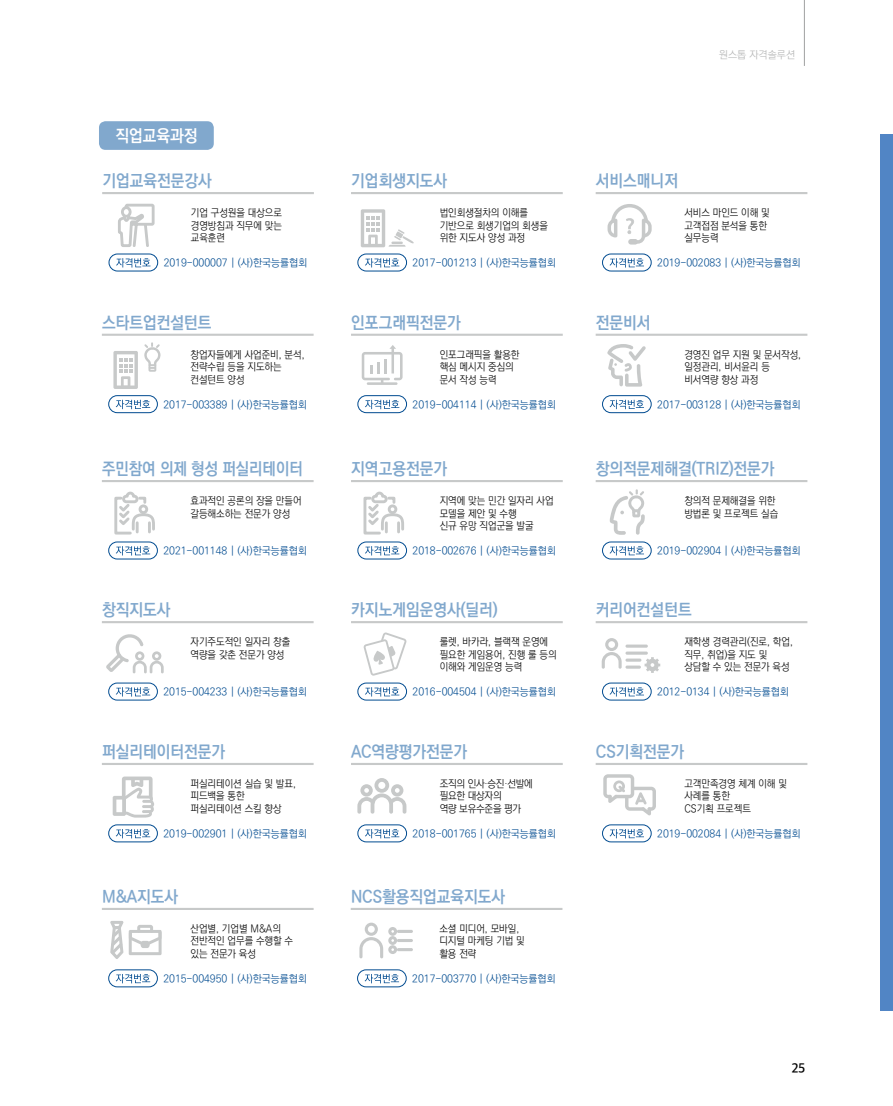
<style>
.page{position:relative;width:893px;height:1106px;background:#fff}
.page>*{position:absolute;margin:0;border:0;box-sizing:border-box;transform-origin:0 0}
.t1{font:700 16.8px "Ko Pub Dotum";color:#81a8cd;scale:.93 1}
.t2{font:700 16.8px "Ko Pub Dotum";color:#81a8cd;scale:.91 1}
.t3{font:700 16.8px "Ko Pub Dotum";color:#fff;scale:.93 1}
.t4{font:12.75px "SD Gothic Neoa f Sm";color:#000}
.t5{font:300 10.5px/12.6px "Ko Pub Dotum";color:#000;scale:.93 1}
.t6{font:300 10.5px "Ko Pub Dotum";color:#004b90}
.t7{font:300 10.5px/12.6px "Ko Pub Dotum";letter-spacing:-.02em;color:#000;scale:.94 1}
.t8{font:300 10.5px "Ko Pub Dotum";color:#b5b6b6}
</style>
<div class="page">
<hr style="left:804px;top:0;width:1px;height:66px;background:#9fa0a0">
<div style="left:99px;top:121px;width:115px;height:29px;background:#81a8cd;border-radius:7px"></div>
<svg style="left:116px;top:974px;width:34px;height:9px"></svg>
<div style="left:108px;top:969px;width:50px;height:18px;border:1px solid #004b90;border-radius:9px"></div>
<hr style="left:102px;top:907px;width:212px;height:3px;background:#c7c9c9">
<svg style="left:129px;top:925px;width:33px;height:30px"></svg>
<svg style="left:110px;top:921px;width:13px;height:38px"></svg>
<svg style="left:609px;top:400px;width:35px;height:9px"></svg>
<div style="left:602px;top:395px;width:49px;height:18px;border:1px solid #004b90;border-radius:9px"></div>
<hr style="left:596px;top:334px;width:211px;height:2px;background:#c7c9c9">
<svg style="left:607px;top:344px;width:39px;height:42px"></svg>
<svg style="left:116px;top:400px;width:34px;height:9px"></svg>
<div style="left:108px;top:395px;width:50px;height:18px;border:1px solid #004b90;border-radius:9px"></div>
<hr style="left:102px;top:334px;width:212px;height:2px;background:#c7c9c9">
<svg style="left:144px;top:342px;width:17px;height:30px"></svg>
<svg style="left:113px;top:351px;width:25px;height:38px"></svg>
<svg style="left:365px;top:258px;width:34px;height:9px"></svg>
<div style="left:358px;top:254px;width:49px;height:17px;border:1px solid #004b90;border-radius:9px"></div>
<hr style="left:351px;top:192px;width:212px;height:2px;background:#c7c9c9">
<svg style="left:361px;top:209px;width:53px;height:38px"></svg>
<svg style="left:365px;top:400px;width:34px;height:9px"></svg>
<div style="left:358px;top:395px;width:49px;height:18px;border:1px solid #004b90;border-radius:9px"></div>
<hr style="left:351px;top:334px;width:212px;height:2px;background:#c7c9c9">
<svg style="left:362px;top:345px;width:41px;height:40px"></svg>
<hr style="left:384px;top:358px;width:3px;height:15px;background:#c7c9c9">
<svg style="left:116px;top:687px;width:34px;height:9px"></svg>
<div style="left:108px;top:682px;width:50px;height:18px;border:1px solid #004b90;border-radius:9px"></div>
<hr style="left:102px;top:621px;width:212px;height:2px;background:#c7c9c9">
<svg style="left:106px;top:634px;width:58px;height:39px"></svg>
<svg style="left:116px;top:829px;width:34px;height:9px"></svg>
<div style="left:108px;top:824px;width:50px;height:18px;border:1px solid #004b90;border-radius:9px"></div>
<hr style="left:102px;top:763px;width:212px;height:2px;background:#c7c9c9">
<svg style="left:113px;top:776px;width:41px;height:41px"></svg>
<svg style="left:609px;top:687px;width:35px;height:9px"></svg>
<div style="left:602px;top:682px;width:49px;height:18px;border:1px solid #004b90;border-radius:9px"></div>
<hr style="left:596px;top:621px;width:211px;height:2px;background:#c7c9c9">
<hr style="left:625px;top:644px;width:23px;height:3px;background:#c7c9c9;border-radius:2px">
<hr style="left:625px;top:651px;width:23px;height:3px;background:#c7c9c9;border-radius:2px">
<hr style="left:625px;top:658px;width:16px;height:3px;background:#c7c9c9;border-radius:2px">
<hr style="left:625px;top:665px;width:16px;height:3px;background:#c7c9c9;border-radius:2px">
<svg style="left:602px;top:638px;width:20px;height:30px"></svg>
<svg style="left:645px;top:657px;width:15px;height:16px"></svg>
<svg style="left:365px;top:687px;width:34px;height:9px"></svg>
<div style="left:358px;top:682px;width:49px;height:18px;border:1px solid #004b90;border-radius:9px"></div>
<hr style="left:351px;top:621px;width:212px;height:2px;background:#c7c9c9">
<svg style="left:364px;top:632px;width:43px;height:43px"></svg>
<svg style="left:609px;top:258px;width:35px;height:9px"></svg>
<div style="left:602px;top:254px;width:49px;height:17px;border:1px solid #004b90;border-radius:9px"></div>
<hr style="left:596px;top:192px;width:211px;height:2px;background:#c7c9c9">
<svg style="left:608px;top:204px;width:44px;height:40px"></svg>
<svg style="left:609px;top:546px;width:35px;height:9px"></svg>
<div style="left:602px;top:541px;width:49px;height:18px;border:1px solid #004b90;border-radius:9px"></div>
<hr style="left:596px;top:480px;width:211px;height:2px;background:#c7c9c9">
<svg style="left:609px;top:489px;width:36px;height:46px"></svg>
<svg style="left:365px;top:546px;width:34px;height:9px"></svg>
<div style="left:358px;top:541px;width:49px;height:18px;border:1px solid #004b90;border-radius:9px"></div>
<hr style="left:351px;top:480px;width:212px;height:2px;background:#c7c9c9">
<svg style="left:363px;top:491px;width:41px;height:44px"></svg>
<svg style="left:116px;top:546px;width:34px;height:9px"></svg>
<div style="left:108px;top:541px;width:50px;height:18px;border:1px solid #004b90;border-radius:9px"></div>
<hr style="left:102px;top:480px;width:212px;height:2px;background:#c7c9c9">
<svg style="left:114px;top:491px;width:41px;height:44px"></svg>
<div style="left:109px;top:254px;width:49px;height:17px;border:1px solid #004b90;border-radius:9px"></div>
<hr style="left:102px;top:192px;width:212px;height:2px;background:#c7c9c9">
<svg style="left:116px;top:203px;width:39px;height:69px"></svg>
<svg style="left:365px;top:829px;width:34px;height:9px"></svg>
<div style="left:358px;top:824px;width:49px;height:18px;border:1px solid #004b90;border-radius:9px"></div>
<hr style="left:351px;top:763px;width:212px;height:2px;background:#c7c9c9">
<svg style="left:357px;top:778px;width:49px;height:35px"></svg>
<svg style="left:609px;top:829px;width:35px;height:9px"></svg>
<div style="left:602px;top:824px;width:49px;height:18px;border:1px solid #004b90;border-radius:9px"></div>
<hr style="left:596px;top:763px;width:211px;height:2px;background:#c7c9c9">
<svg style="left:603px;top:774px;width:53px;height:41px"></svg>
<svg style="left:365px;top:974px;width:34px;height:9px"></svg>
<div style="left:357px;top:969px;width:49px;height:18px;border:1px solid #004b90;border-radius:9px"></div>
<hr style="left:351px;top:907px;width:211px;height:3px;background:#c7c9c9">
<svg style="left:397px;top:929px;width:16px;height:4px"></svg>
<hr style="left:397px;top:939px;width:16px;height:3px;background:#c7c9c9;border-radius:2px">
<hr style="left:397px;top:948px;width:16px;height:3px;background:#c7c9c9;border-radius:2px">
<svg style="left:359px;top:922px;width:38px;height:36px"></svg>
<div style="left:880px;top:134px;width:13px;height:876px;background:#5185c5"></div>
<p class="t8" style="left:719px;top:50px;width:78px">원스톱 자격솔루션</p>
<h1 class="t3" style="left:115px;top:128px;width:90px">직업교육과정</h1>
<h1 class="t1" style="left:102px;top:173px;width:119px">기업교육전문강사</h1>
<h1 class="t1" style="left:351px;top:173px;width:104px">기업회생지도사</h1>
<h1 class="t1" style="left:596px;top:173px;width:90px">서비스매니저</h1>
<p class="t5" style="left:191px;top:207px;width:99px;text-align:justify">기업 구성원을 대상으로 경영방침과 직무에 맞는 교육훈련</p>
<p class="t6" style="left:164px;top:258px;width:145px">2019-000007 | (사)한국능률협회</p>
<p class="t5" style="left:440px;top:207px;width:118px">법인회생절차의 이해를 기반으로 회생기업의 회생을 위한 지도사 양성 과정</p>
<p class="t6" style="left:413px;top:258px;width:145px">2017-001213 | (사)한국능률협회</p>
<p class="t5" style="left:684px;top:207px;width:93px">서비스 마인드 이해 및 고객접점 분석을 통한 실무능력</p>
<p class="t6" style="left:657px;top:258px;width:145px">2019-002083 | (사)한국능률협회</p>
<h1 class="t1" style="left:102px;top:314px;width:119px">스타트업컨설턴트</h1>
<h1 class="t1" style="left:351px;top:314px;width:119px">인포그래픽전문가</h1>
<h1 class="t1" style="left:596px;top:314px;width:60px">전문비서</h1>
<p class="t5" style="left:191px;top:348px;width:124px">창업자들에게 사업준비, 분석, 전략수립 등을 지도하는 컨설턴트 양성</p>
<p class="t6" style="left:163px;top:399px;width:145px">2017-003389 | (사)한국능률협회</p>
<p class="t5" style="left:440px;top:348px;width:87px">인포그래픽을 활용한 핵심 메시지 중심의 문서 작성 능력</p>
<p class="t6" style="left:413px;top:399px;width:145px">2019-004114 | (사)한국능률협회</p>
<p class="t5" style="left:684px;top:348px;width:127px">경영진 업무 지원 및 문서작성, 일정관리, 비서윤리 등 비서역량 향상 과정</p>
<p class="t6" style="left:657px;top:399px;width:145px">2017-003128 | (사)한국능률협회</p>
<h1 class="t2" style="left:102px;top:460px;width:222px">주민참여 의제 형성 퍼실리테이터</h1>
<h1 class="t1" style="left:351px;top:460px;width:104px">지역고용전문가</h1>
<h1 class="t1" style="left:596px;top:460px;width:194px">창의적문제해결(TRIZ)전문가</h1>
<p class="t5" style="left:191px;top:495px;width:121px">효과적인 공론의 장을 만들어 갈등해소하는 전문가 양성</p>
<p class="t6" style="left:163px;top:545px;width:145px">2021-001148 | (사)한국능률협회</p>
<p class="t5" style="left:440px;top:495px;width:124px">지역에 맞는 민간 일자리 사업 모델을 제안 및 수행<br>신규 유망 직업군을 발굴</p>
<p class="t6" style="left:413px;top:545px;width:145px">2018-002676 | (사)한국능률협회</p>
<p class="t5" style="left:684px;top:495px;width:103px">창의적 문제해결을 위한 방법론 및 프로젝트 실습</p>
<p class="t6" style="left:657px;top:545px;width:145px">2019-002904 | (사)한국능률협회</p>
<h1 class="t1" style="left:102px;top:601px;width:75px">창직지도사</h1>
<h1 class="t1" style="left:351px;top:601px;width:159px">카지노게임운영사(딜러)</h1>
<h1 class="t1" style="left:596px;top:601px;width:104px">커리어컨설턴트</h1>
<p class="t5" style="left:191px;top:636px;width:109px">자기주도적인 일자리 창출 역량을 갖춘 전문가 양성</p>
<p class="t6" style="left:163px;top:686px;width:145px">2015-004233 | (사)한국능률협회</p>
<p class="t5" style="left:440px;top:636px;width:127px">룰렛, 바카라, 블랙잭 운영에 필요한 게임용어, 진행 룰 등의 이해와 게임운영 능력</p>
<p class="t6" style="left:413px;top:686px;width:145px">2016-004504 | (사)한국능률협회</p>
<p class="t5" style="left:684px;top:636px;width:118px">재학생 경력관리(진로, 학업, 직무, 취업)을 지도 및 상담할 수 있는 전문가 육성</p>
<p class="t6" style="left:657px;top:686px;width:133px">2012-0134 | (사)한국능률협회</p>
<h1 class="t1" style="left:102px;top:743px;width:134px">퍼실리테이터전문가</h1>
<h1 class="t1" style="left:351px;top:743px;width:126px">AC역량평가전문가</h1>
<h1 class="t1" style="left:596px;top:743px;width:96px">CS기획전문가</h1>
<p class="t5" style="left:191px;top:777px;width:115px">퍼실리테이션 실습 및 발표, 피드백을 통한 퍼실리테이션 스킬 향상</p>
<p class="t6" style="left:163px;top:828px;width:145px">2019-002901 | (사)한국능률협회</p>
<p class="t7" style="left:440px;top:777px;width:101px">조직의 인사·승진·선발에 필요한 대상자의<br>역량 보유수준을 평가</p>
<p class="t6" style="left:413px;top:828px;width:145px">2018-001765 | (사)한국능률협회</p>
<p class="t5" style="left:684px;top:777px;width:112px">고객만족경영 체계 이해 및 사례를 통한<br>CS기획 프로젝트</p>
<p class="t6" style="left:657px;top:828px;width:145px">2019-002084 | (사)한국능률협회</p>
<h1 class="t1" style="left:102px;top:888px;width:83px">M&amp;A지도사</h1>
<h1 class="t1" style="left:351px;top:888px;width:167px">NCS활용직업교육지도사</h1>
<p class="t5" style="left:191px;top:922px;width:112px">산업별, 기업별 M&amp;A의 전반적인 업무를 수행할 수 있는 전문가 육성</p>
<p class="t6" style="left:163px;top:973px;width:145px">2015-004950 | (사)한국능률협회</p>
<p class="t5" style="left:439px;top:922px;width:93px">소셜 미디어, 모바일, 디지털 마케팅 기법 및 활용 전략</p>
<p class="t6" style="left:412px;top:973px;width:145px">2017-003770 | (사)한국능률협회</p>
<p class="t4" style="left:792px;top:1061px;width:15px">25</p>
</div>
